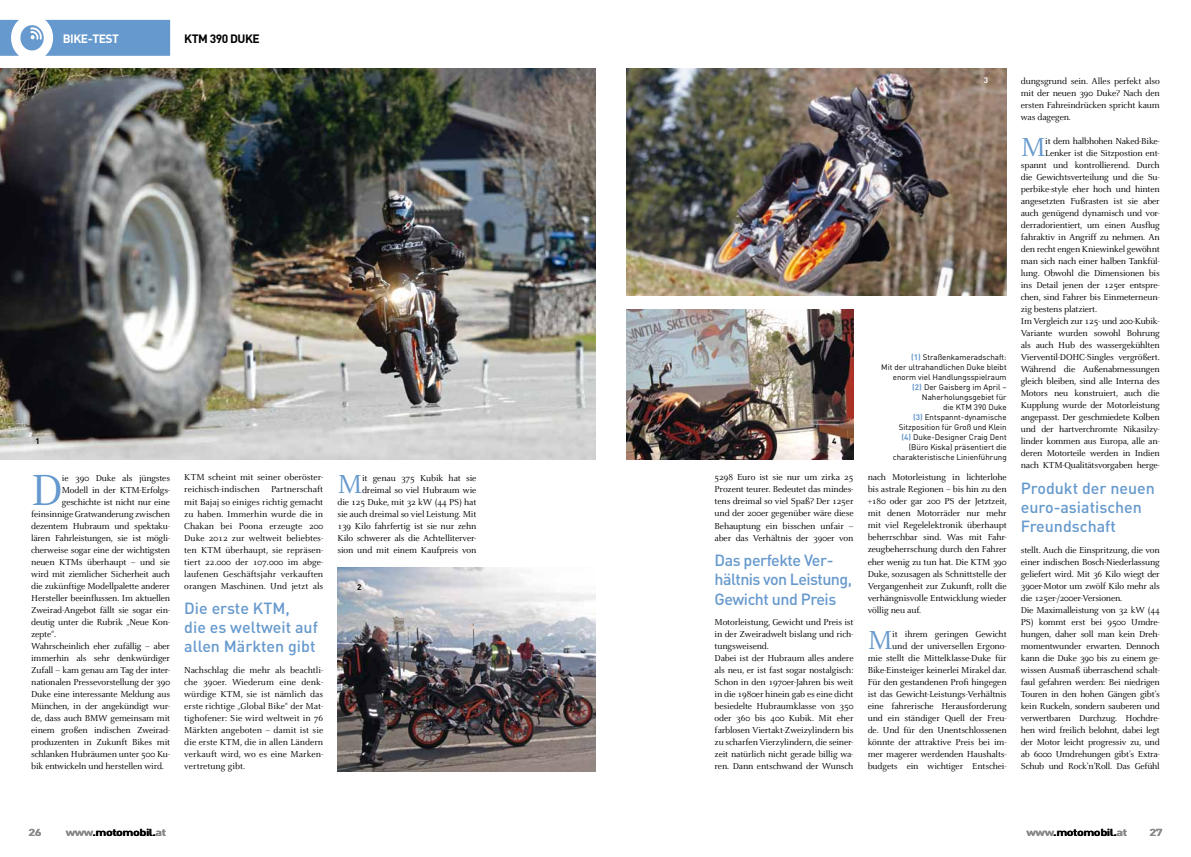
<style>
.page{position:relative;width:1191px;height:857px;background:#fff}
.page>*{position:absolute;margin:0;border:0;box-sizing:border-box;transform-origin:0 0}
.t1{font:48px "Celeste";color:#6699cd}
.t2{font:28.7px "Celeste";color:#6699cd}
.t3{font:500 16px/19px "DIN";color:#6699cd}
.t4{font:500 16px/19px "DIN";letter-spacing:-.035em;color:#6699cd}
.t5{font:700 12px "DIN";letter-spacing:-.04em;color:#000}
.t6{font:700 12px "DIN";letter-spacing:-.04em;color:#fff}
.t7{font:700 10px "DIN";letter-spacing:-.04em;color:#000;scale:1.26 1}
.t8{font:700 10px "DIN";color:#87888a;scale:1.26 1}
.t9{font:9.5px/12px "Celeste";letter-spacing:-.02em;color:#000;text-align:justify}
.t10{font:8px/10px "DIN";color:#000;text-align:right}
.t11{font:700 8px "DIN";color:#000}
.t12{font:700 8px "DIN";color:#fff}
.s1{font-weight:700;color:#6699cd}
.s2{color:#87888a}
</style>
<div class="page">
<svg style="left:0;top:20px;width:170px;height:36px;background:#7ea9d4"></svg>
<img style="left:0;top:68px;width:595px;height:391px">
<img style="left:627px;top:68px;width:379px;height:227px">
<img style="left:627px;top:309px;width:226px;height:150px">
<img style="left:337px;top:567px;width:258px;height:204px">
<p class="t6" style="left:63px;top:31px;width:58px">BIKE-TEST</p>
<p class="t5" style="left:184px;top:31px;width:77px">KTM 390 DUKE</p>
<p class="t11" style="left:35px;top:435px;width:6px">1</p>
<p class="t11" style="left:832px;top:435px;width:6px">4</p>
<h1 class="t1" style="left:31px;top:465px;width:33px">D</h1>
<p class="t9" style="left:62px;top:471px;width:110px">ie 390 Duke als jüngstes</p>
<p class="t9" style="left:62px;top:483px;width:110px">Modell in der KTM-Erfolgs-</p>
<p class="t9" style="left:62px;top:495px;width:110px">geschichte ist nicht nur eine</p>
<p class="t9" style="left:31px;top:507px;width:140px">feinsinnige Gratwanderung zwischen</p>
<p class="t9" style="left:31px;top:519px;width:140px">dezentem Hubraum und spektaku-</p>
<p class="t9" style="left:31px;top:531px;width:140px">lären Fahrleistungen, sie ist mögli-</p>
<p class="t9" style="left:31px;top:543px;width:140px">cherweise sogar eine der wichtigsten</p>
<p class="t9" style="left:31px;top:555px;width:140px">neuen KTMs überhaupt – und sie</p>
<p class="t9" style="left:31px;top:567px;width:140px">wird mit ziemlicher Sicherheit auch</p>
<p class="t9" style="left:31px;top:579px;width:140px">die zukünftige Modellpalette anderer</p>
<p class="t9" style="left:31px;top:591px;width:140px">Hersteller beeinflussen. Im aktuellen</p>
<p class="t9" style="left:31px;top:603px;width:140px">Zweirad-Angebot fällt sie sogar ein-</p>
<p class="t9" style="left:31px;top:615px;width:140px">deutig unter die Rubrik „Neue Kon-</p>
<p class="t9" style="left:31px;top:627px;width:27px">zepte“.</p>
<p class="t9" style="left:31px;top:639px;width:140px">Wahrscheinlich eher zufällig – aber</p>
<p class="t9" style="left:31px;top:651px;width:140px">immerhin als sehr denkwürdiger</p>
<p class="t9" style="left:31px;top:663px;width:140px">Zufall – kam genau am Tag der inter-</p>
<p class="t9" style="left:31px;top:675px;width:140px">nationalen Pressevorstellung der 390</p>
<p class="t9" style="left:31px;top:687px;width:140px">Duke eine interessante Meldung aus</p>
<p class="t9" style="left:31px;top:699px;width:140px">München, in der angekündigt wur-</p>
<p class="t9" style="left:31px;top:711px;width:140px">de, dass auch BMW gemeinsam mit</p>
<p class="t9" style="left:31px;top:723px;width:140px">einem großen indischen Zweirad-</p>
<p class="t9" style="left:31px;top:735px;width:140px">produzenten in Zukunft Bikes mit</p>
<p class="t9" style="left:31px;top:747px;width:140px">schlanken Hubräumen unter 500 Ku-</p>
<p class="t9" style="left:31px;top:759px;width:134px">bik entwickeln und herstellen wird.</p>
<p class="t9" style="left:184px;top:471px;width:140px">KTM scheint mit seiner oberöster&shy;reichisch-indischen Partnerschaft mit Bajaj so einiges richtig gemacht zu haben. Immerhin wurde die in Chakan bei Poona erzeugte 200<br>Duke 2012 zur weltweit beliebtes&shy;ten KTM überhaupt, sie repräsen&shy;tiert 22.000 der 107.000 im abge&shy;laufenen Geschäftsjahr verkauften orangen Maschinen. Und jetzt als</p>
<h3 class="t3" style="left:184px;top:598px;width:135px">Die erste KTM,<br>die es weltweit auf allen Märkten gibt</h3>
<p class="t9" style="left:184px;top:663px;width:140px">Nachschlag die mehr als beachtli&shy;che 390er. Wiederum eine denk&shy;würdige KTM, sie ist nämlich das erste richtige „Global Bike“ der Mat&shy;tighofener: Sie wird weltweit in 76<br>Märkten angeboten – damit ist sie die erste KTM, die in allen Ländern verkauft wird, wo es eine Marken&shy;vertretung gibt.</p>
<p class="t9" style="left:337px;top:471px;width:140px;text-align:right">it genau 375 Kubik hat sie dreimal so viel Hubraum wie<br>die 125 Duke, mit 32 kW (44 PS) hat sie auch dreimal so viel Leistung. Mit<br>139 Kilo fahrfertig ist sie nur zehn<br>Kilo schwerer als die Achtelliterver&shy;sion und mit einem Kaufpreis von</p>
<h2 class="t2" style="left:337px;top:468px;width:27px">M</h2>
<p class="t11" style="left:357px;top:581px;width:6px">2</p>
<p class="t9" style="left:714px;top:471px;width:140px">5298 Euro ist sie nur um zirka 25<br>Prozent teurer. Bedeutet das mindes&shy;tens dreimal so viel Spaß? Der 125er und der 200er gegenüber wäre diese Behauptung ein bisschen unfair – aber das Verhältnis der 390er von</p>
<h3 class="t4" style="left:714px;top:550px;width:139px">Das perfekte Ver&shy;hältnis von Leistung,<br>Gewicht und Preis</h3>
<p class="t9" style="left:714px;top:615px;width:140px;text-align:left">Motorleistung, Gewicht und Preis ist in der Zweiradwelt bislang und rich&shy;tungsweisend.<br>Dabei ist der Hubraum alles andere als neu, er ist fast sogar nostalgisch:<br>Schon in den 1970er-Jahren bis weit in die 1980er hinein gab es eine dicht besiedelte Hubraumklasse von 350 oder 360 bis 400 Kubik. Mit eher farblosen Viertakt-Zweizylindern bis zu scharfen Vierzylindern, die seiner&shy;zeit natürlich nicht gerade billig wa&shy;ren. Dann entschwand der Wunsch</p>
<p class="t12" style="left:984px;top:75px;width:6px">3</p>
<p class="t10" style="left:881px;top:351px;width:127px"><span class="s1">(1)</span> Straßenkameradschaft:<br>Mit der ultrahandlichen Duke bleibt enorm viel Handlungsspielraum <span class="s1">(2)</span> Der Gaisberg im April –<br>Naherholungsgebiet für<br>die KTM 390 Duke<br><span class="s1">(3)</span> Entspannt-dynamische<br>Sitzposition für Groß und Klein<br><span class="s1">(4)</span> Duke-Designer Craig Dent (Büro Kiska) präsentiert die charakteristische Linienführung</p>
<p class="t9" style="left:867px;top:471px;width:141px">nach Motorleistung in lichterlohe bis astrale Regionen – bis hin zu den +180 oder gar 200 PS der Jetztzeit, mit denen Motorräder nur mehr mit viel Regelelektronik überhaupt beherrschbar sind. Was mit Fahr&shy;zeugbeherrschung durch den Fahrer eher wenig zu tun hat. Die KTM 390<br>Duke, sozusagen als Schnittstelle der Vergangenheit zur Zukunft, rollt die verhängnisvolle Entwicklung wieder völlig neu auf.</p>
<h2 class="t2" style="left:867px;top:624px;width:27px">M</h2>
<p class="t9" style="left:867px;top:627px;width:140px;text-align:right">it ihrem geringen Gewicht<br>und der universellen Ergono-<br>mie stellt die Mittelklasse-Duke für Bike-Einsteiger keinerlei Mirakel dar.<br>Für den gestandenen Profi hingegen ist das Gewicht-Leistungs-Verhältnis eine fahrerische Herausforderung und ein ständiger Quell der Freu&shy;de. Und für den Unentschlossenen könnte der attraktive Preis bei im&shy;mer magerer werdenden Haushalts&shy;budgets ein wichtiger Entschei-</p>
<p class="t9" style="left:1020px;top:75px;width:140px">dungsgrund sein. Alles perfekt also mit der neuen 390 Duke? Nach den ersten Fahreindrücken spricht kaum was dagegen.</p>
<h2 class="t2" style="left:1020px;top:132px;width:27px">M</h2>
<p class="t9" style="left:1045px;top:135px;width:116px">it dem halbhohen Naked-Bike-</p>
<p class="t9" style="left:1045px;top:147px;width:116px">Lenker ist die Sitzpostion ent-</p>
<p class="t9" style="left:1020px;top:159px;width:140px">spannt und kontrollierend. Durch</p>
<p class="t9" style="left:1020px;top:171px;width:140px">die Gewichtsverteilung und die Su-</p>
<p class="t9" style="left:1020px;top:183px;width:140px">perbike-style eher hoch und hinten</p>
<p class="t9" style="left:1020px;top:195px;width:140px">angesetzten Fußrasten ist sie aber</p>
<p class="t9" style="left:1020px;top:207px;width:140px">auch genügend dynamisch und vor-</p>
<p class="t9" style="left:1020px;top:219px;width:140px">derradorientiert, um einen Ausflug</p>
<p class="t9" style="left:1020px;top:231px;width:140px">fahraktiv in Angriff zu nehmen. An</p>
<p class="t9" style="left:1020px;top:243px;width:140px">den recht engen Kniewinkel gewöhnt</p>
<p class="t9" style="left:1020px;top:255px;width:140px">man sich nach einer halben Tankfül-</p>
<p class="t9" style="left:1020px;top:267px;width:140px">lung. Obwohl die Dimensionen bis</p>
<p class="t9" style="left:1020px;top:279px;width:140px">ins Detail jenen der 125er entspre-</p>
<p class="t9" style="left:1020px;top:291px;width:140px">chen, sind Fahrer bis Einmeterneun-</p>
<p class="t9" style="left:1020px;top:303px;width:78px">zig bestens platziert.</p>
<p class="t9" style="left:1020px;top:315px;width:140px">Im Vergleich zur 125- und 200-Kubik-</p>
<p class="t9" style="left:1020px;top:327px;width:140px">Variante wurden sowohl Bohrung</p>
<p class="t9" style="left:1020px;top:339px;width:140px">als auch Hub des wassergekühlten</p>
<p class="t9" style="left:1020px;top:351px;width:140px">Vierventil-DOHC-Singles vergrößert.</p>
<p class="t9" style="left:1020px;top:363px;width:140px">Während die Außenabmessungen</p>
<p class="t9" style="left:1020px;top:375px;width:140px">gleich bleiben, sind alle Interna des</p>
<p class="t9" style="left:1020px;top:387px;width:140px">Motors neu konstruiert, auch die</p>
<p class="t9" style="left:1020px;top:399px;width:140px">Kupplung wurde der Motorleistung</p>
<p class="t9" style="left:1020px;top:411px;width:140px">angepasst. Der geschmiedete Kolben</p>
<p class="t9" style="left:1020px;top:423px;width:140px">und der hartverchromte Nikasilzy-</p>
<p class="t9" style="left:1020px;top:435px;width:140px">linder kommen aus Europa, alle an-</p>
<p class="t9" style="left:1020px;top:447px;width:140px">deren Motorteile werden in Indien</p>
<p class="t9" style="left:1020px;top:459px;width:140px">nach KTM-Qualitätsvorgaben herge-</p>
<h3 class="t3" style="left:1020px;top:478px;width:136px">Produkt der neuen euro-asiatischen<br>Freundschaft</h3>
<p class="t9" style="left:1020px;top:543px;width:140px;text-align:left">stellt. Auch die Einspritzung, die von einer indischen Bosch-Niederlassung geliefert wird. Mit 36 Kilo wiegt der 390er-Motor um zwölf Kilo mehr als die 125er-/200er-Versionen.<br>Die Maximalleistung von 32 kW (44<br>PS) kommt erst bei 9500 Umdre&shy;hungen, daher soll man kein Dreh&shy;momentwunder erwarten. Dennoch kann die Duke 390 bis zu einem ge&shy;wissen Ausmaß überraschend schalt&shy;faul gefahren werden: Bei niedrigen Touren in den hohen Gängen gibt’s kein Ruckeln, sondern sauberen und verwertbaren Durchzug. Hochdre&shy;hen wird freilich belohnt, dabei legt der Motor leicht progressiv zu, und ab 6000 Umdrehungen gibt’s Extra-Schub und Rock’n’Roll. Das Gefühl</p>
<p class="t8" style="left:28px;top:824px;width:12px">26</p>
<p class="t7" style="left:66px;top:824px;width:81px"><span class="s2">www</span>.motomobil.<span class="s2">at</span></p>
<p class="t7" style="left:1026px;top:824px;width:81px"><span class="s2">www</span>.motomobil.<span class="s2">at</span></p>
<p class="t8" style="left:1149px;top:824px;width:12px">27</p>
</div>
